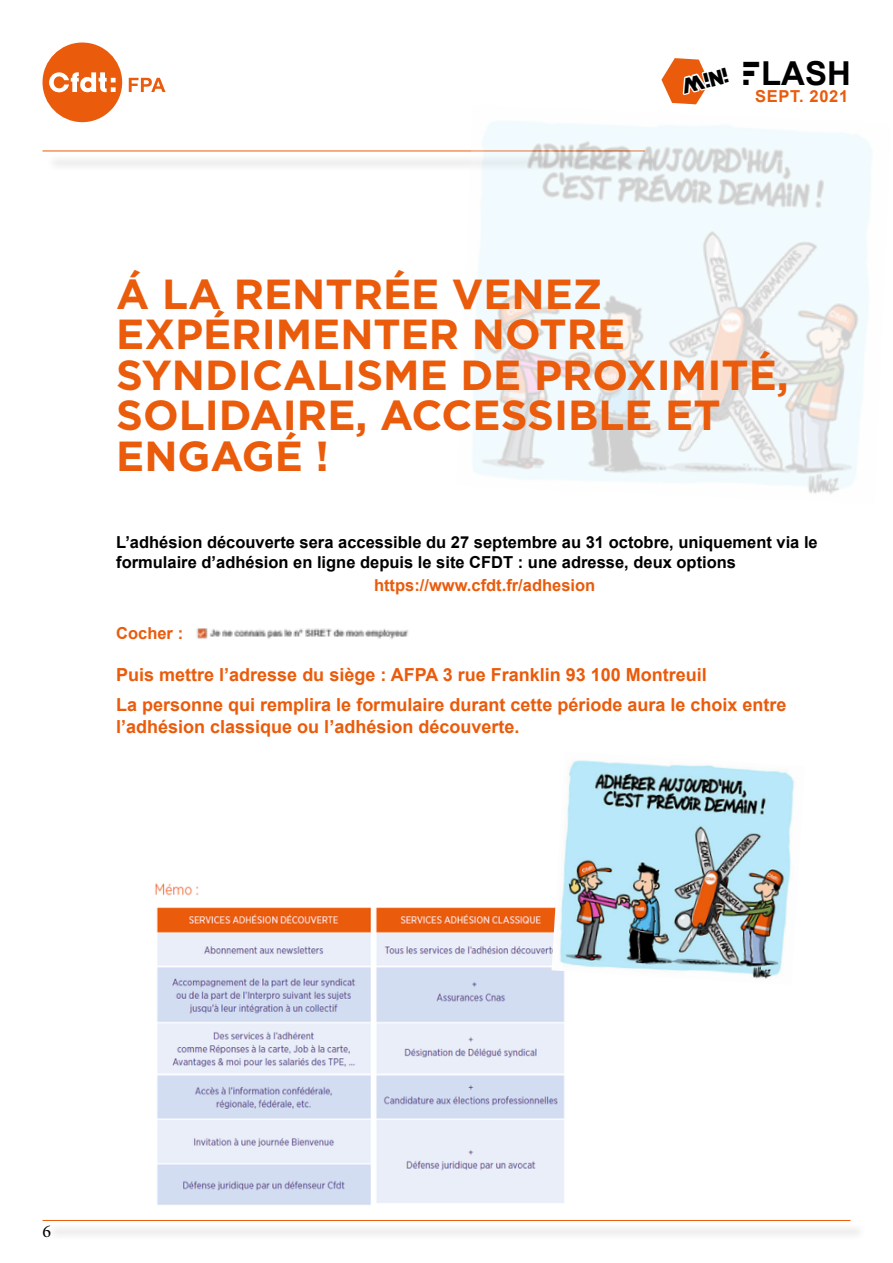
<style>
.page{position:relative;width:893px;height:1263px;background:#fff}
.page>*{position:absolute;margin:0;border:0;box-sizing:border-box;transform-origin:0 0}
.t1{font:700 42px/40.5px "Gotham";color:#ea5b0b}
.t2{font:700 33px "Arial";color:#000}
.t3{font:900 condensed 21px "CFDT";color:#000}
.t4{font:700 18px/30.2px "Arial";color:#ea5b0b}
.t5{font:18px "Minion Pro";color:#000}
.t6{font:700 16.5px/19.5px "Arial";color:#000}
.t7{font:700 16.5px "Arial";color:#ea5b0b}
.t8{font:700 16.5px "Arial";letter-spacing:.04em;color:#ea5b0b}
.s1{font-family:"CFDT";font-weight:900;font-stretch:condensed}
</style>
<div class="page">
<svg style="left:43px;top:42px;width:80px;height:81px"></svg>
<div style="left:85px;top:81px;width:7px;height:7px;background:#ea5b0b;border-radius:50%"></div>
<svg style="left:129px;top:78px;width:37px;height:14px"></svg>
<div style="left:45px;top:154px;width:616px;height:17px;background:#f6f6f6"></div>
<hr style="left:43px;top:151px;width:602px;height:1px;background:#ea5b0b">
<div style="left:45px;top:1223px;width:822px;height:18px;background:#f7f7f7"></div>
<hr style="left:43px;top:1220px;width:807px;height:1px;background:#ea5b0b">
<svg style="left:661px;top:58px;width:47px;height:46px"></svg>
<img style="left:456px;top:121px;width:416px;height:373px">
<img style="left:154px;top:883px;width:411px;height:322px">
<img style="left:196px;top:628px;width:213px;height:11px">
<img style="left:551px;top:760px;width:244px;height:225px">
<p class="t3" style="left:679px;top:75px;width:49px;rotate:-14deg">Mini</p>
<h2 class="t2" style="left:742px;top:52px;width:111px"><span class="s1">F</span>LASH</h2>
<p class="t8" style="left:755px;top:85px;width:95px">SEPT. 2021</p>
<h1 class="t1" style="left:116px;top:273px;width:674px">Á LA RENTRÉE VENEZ<br>EXPÉRIMENTER NOTRE<br>SYNDICALISME DE PROXIMITÉ,<br>SOLIDAIRE, ACCESSIBLE ET<br>ENGAGÉ !</h1>
<p class="t6" style="left:116px;top:533px;width:703px">L’adhésion découverte sera accessible du 27 septembre au 31 octobre, uniquement via le formulaire d’adhésion en ligne depuis le site CFDT : une adresse, deux options</p>
<p class="t7" style="left:374px;top:575px;width:223px">https://www.cfdt.fr/adhesion</p>
<p class="t7" style="left:116px;top:622px;width:68px">Cocher :</p>
<p class="t4" style="left:116px;top:660px;width:672px">Puis mettre l’adresse du siège : AFPA 3 rue Franklin 93 100 Montreuil<br>La personne qui remplira le formulaire durant cette période aura le choix entre</p>
<p class="t4" style="left:116px;top:712px;width:405px">l’adhésion classique ou l’adhésion découverte.</p>
<p class="t5" style="left:43px;top:1220px;width:10px">6</p>
</div>
